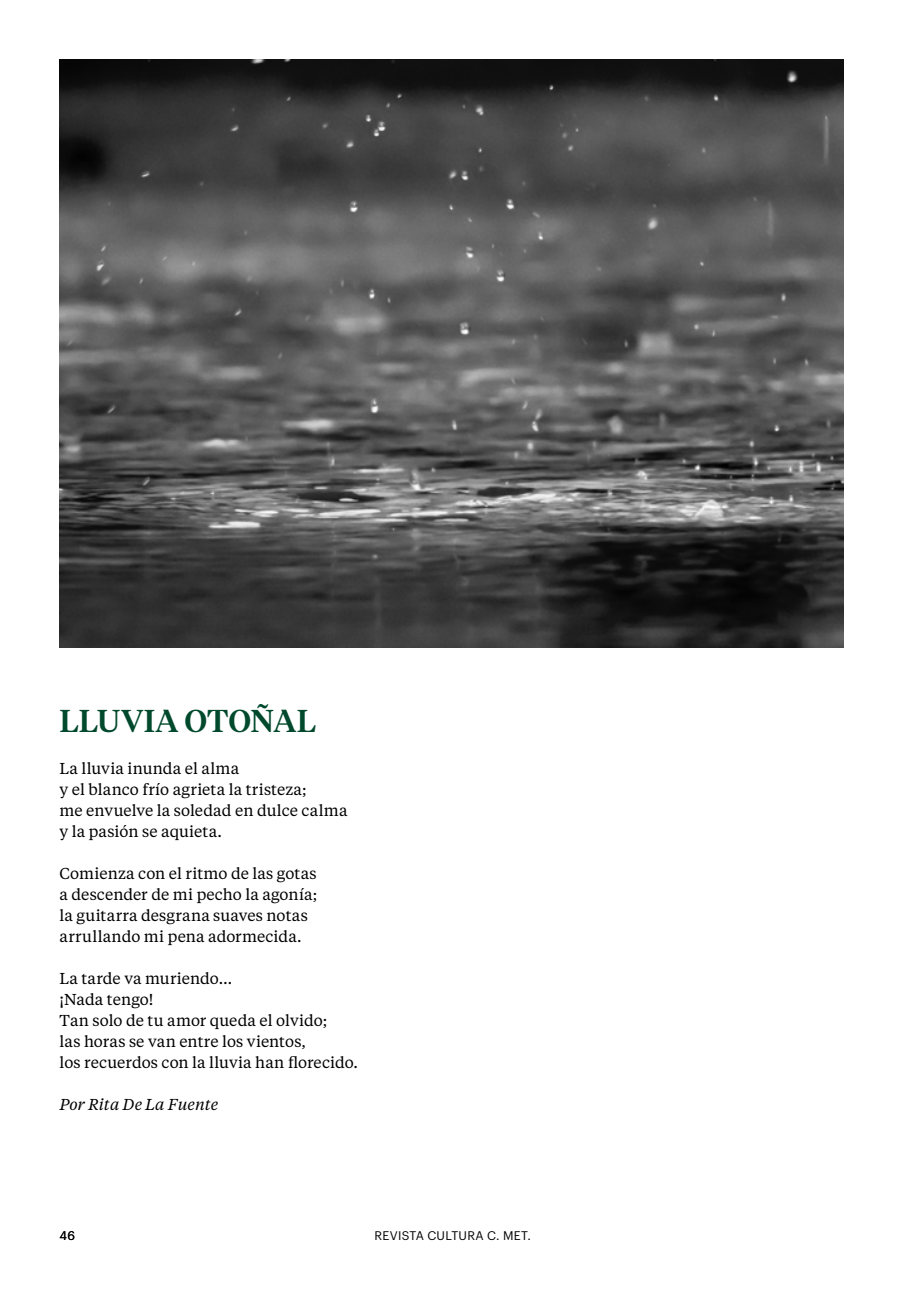
<style>
.page{position:relative;width:918px;height:1290px;background:#fff}
.page>*{position:absolute;margin:0;border:0;box-sizing:border-box;transform-origin:0 0}
.t1{font:500 31.5px "Tiempos Headline";color:#00492c}
.t2{font:15.75px/21px "Tiempos Text";letter-spacing:.005em;color:#000}
.t3{font:italic 15.75px "Tiempos Text";letter-spacing:.005em;color:#000}
.t4{font:12.25px "Graphik";letter-spacing:.025em;color:#000}
.t5{font:12.25px "Graphik";color:#000}
</style>
<div class="page">
<img style="left:60px;top:60px;width:783px;height:587px">
<h1 class="t1" style="left:60px;top:699px;width:258px">LLUVIA OTOÑAL</h1>
<p class="t2" style="left:60px;top:757px;width:289px">La lluvia inunda el alma<br>y el blanco frío agrieta la tristeza;<br>me envuelve la soledad en dulce calma y la pasión se aquieta.</p>
<p class="t2" style="left:60px;top:862px;width:259px">Comienza con el ritmo de las gotas a descender de mi pecho la agonía; la guitarra desgrana suaves notas arrullando mi pena adormecida.</p>
<p class="t2" style="left:60px;top:967px;width:300px">La tarde va muriendo…<br>¡Nada tengo!<br>Tan solo de tu amor queda el olvido;<br>las horas se van entre los vientos,<br>los recuerdos con la lluvia han florecido.</p>
<p class="t3" style="left:60px;top:1093px;width:160px">Por Rita De La Fuente</p>
<p class="t5" style="left:60px;top:1226px;width:17px">46</p>
<p class="t4" style="left:375px;top:1226px;width:158px">REVISTA CULTURA C. MET.</p>
</div>
